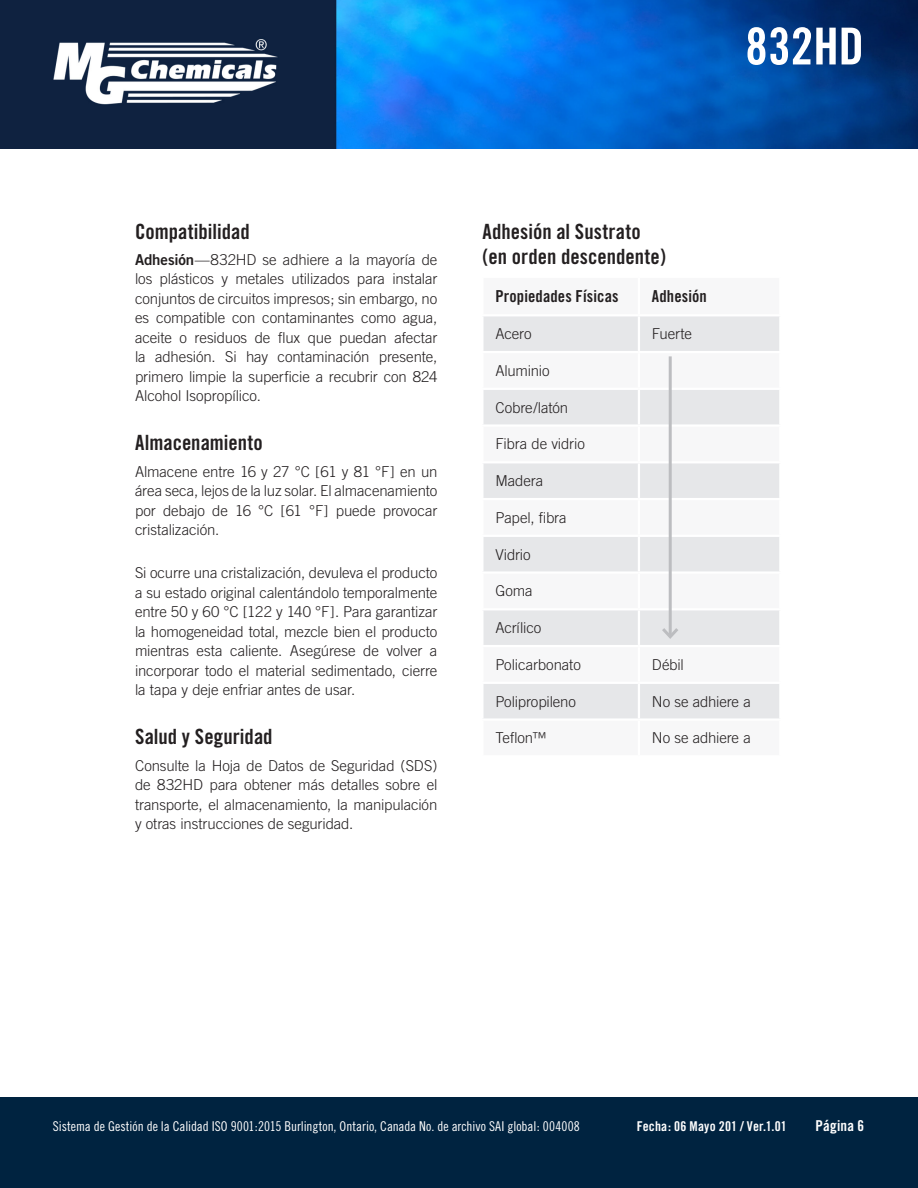
<style>
.page{position:relative;width:918px;height:1188px;background:#fff}
.page>*{position:absolute;margin:0;border:0;box-sizing:border-box;transform-origin:0 0}
.t1{font:51px "Trade Gothic Bold Cond Twenty";color:#fff}
.Subhead_Style{font:21px/25.2px "Trade Gothic Bold Cond Twenty";color:#231f20}
.t2{font:16.5px "Trade Gothic Bold Cond Twenty";letter-spacing:.01em;color:#231f20}
.Paragraph_Text_Style{font:300 15px/19.5px "Trade Gothic";letter-spacing:-.005em;color:#231f20;text-align:justify}
.t3{font:15px "Trade Gothic Bold Cond Twenty";letter-spacing:.015em;color:#fff}
.t4{font:13.5px "Trade Gothic Cond Eighteen";color:#fff}
.t5{font:13.5px "Trade Gothic Bold Cond Twenty";letter-spacing:.015em;color:#fff}
.s1{font-family:"Trade Gothic Bold Two";font-weight:400}
</style>
<div class="page">
<img style="left:0;top:0;width:918px;height:149px">
<div style="left:0;top:1097px;width:918px;height:91px;background:#002340"></div>
<svg style="left:484px;top:316px;width:295px;height:402px;fill:#e6e7e9"></svg>
<hr style="left:638px;top:316px;width:2px;height:35px;background:#fff">
<hr style="left:481px;top:351px;width:158px;height:2px;background:#fff">
<hr style="left:639px;top:351px;width:142px;height:2px;background:#fff">
<hr style="left:638px;top:353px;width:2px;height:35px;background:#fff">
<hr style="left:481px;top:388px;width:158px;height:2px;background:#fff">
<hr style="left:639px;top:388px;width:142px;height:2px;background:#fff">
<hr style="left:638px;top:390px;width:2px;height:34px;background:#fff">
<hr style="left:481px;top:424px;width:158px;height:3px;background:#fff">
<hr style="left:639px;top:424px;width:142px;height:3px;background:#fff">
<hr style="left:638px;top:427px;width:2px;height:34px;background:#fff">
<hr style="left:481px;top:461px;width:158px;height:2px;background:#fff">
<hr style="left:639px;top:461px;width:142px;height:2px;background:#fff">
<hr style="left:638px;top:463px;width:2px;height:35px;background:#fff">
<hr style="left:481px;top:498px;width:158px;height:2px;background:#fff">
<hr style="left:639px;top:498px;width:142px;height:2px;background:#fff">
<hr style="left:638px;top:500px;width:2px;height:35px;background:#fff">
<hr style="left:481px;top:535px;width:158px;height:2px;background:#fff">
<hr style="left:639px;top:535px;width:142px;height:2px;background:#fff">
<hr style="left:638px;top:537px;width:2px;height:34px;background:#fff">
<hr style="left:481px;top:571px;width:158px;height:3px;background:#fff">
<hr style="left:639px;top:571px;width:142px;height:3px;background:#fff">
<hr style="left:638px;top:574px;width:2px;height:34px;background:#fff">
<hr style="left:481px;top:608px;width:158px;height:2px;background:#fff">
<hr style="left:639px;top:608px;width:142px;height:2px;background:#fff">
<hr style="left:638px;top:610px;width:2px;height:35px;background:#fff">
<hr style="left:481px;top:645px;width:158px;height:2px;background:#fff">
<hr style="left:639px;top:645px;width:142px;height:2px;background:#fff">
<hr style="left:638px;top:647px;width:2px;height:35px;background:#fff">
<hr style="left:481px;top:682px;width:158px;height:2px;background:#fff">
<hr style="left:639px;top:682px;width:142px;height:2px;background:#fff">
<hr style="left:638px;top:684px;width:2px;height:34px;background:#fff">
<hr style="left:669px;top:356px;width:3px;height:281px;background:#bcbdc0">
<svg style="left:659px;top:625px;width:23px;height:16px"></svg>
<h1 class="t1" style="left:745px;top:15px;width:120px">832HD</h1>
<p class="Subhead_Style" style="left:135px;top:218px;width:116px">Compatibilidad</p>
<p class="Paragraph_Text_Style" style="left:135px;top:250px;width:304px"><span class="s1">Adhesión</span>—832HD se adhiere a la mayoría de los plásticos y metales utilizados para instalar conjuntos de circuitos impresos; sin embargo, no es compatible con contaminantes como agua, aceite o residuos de flux que puedan afectar la adhesión. Si hay contaminación presente, primero limpie la superficie a recubrir con 824<br>Alcohol Isopropílico.</p>
<p class="Subhead_Style" style="left:135px;top:430px;width:129px">Almacenamiento</p>
<p class="Paragraph_Text_Style" style="left:135px;top:461px;width:304px">Almacene entre 16 y 27 °C [61 y 81 °F] en un área seca, lejos de la luz solar. El almacenamiento por debajo de 16 °C [61 °F] puede provocar cristalización.</p>
<p class="Paragraph_Text_Style" style="left:135px;top:563px;width:304px">Si ocurre una cristalización, devuleva el producto a su estado original calentándolo temporalmente entre 50 y 60 °C [122 y 140 °F]. Para garantizar la homogeneidad total, mezcle bien el producto mientras esta caliente. Asegúrese de volver a incorporar todo el material sedimentado, cierre la tapa y deje enfriar antes de usar.</p>
<p class="Subhead_Style" style="left:135px;top:724px;width:139px">Salud y Seguridad</p>
<p class="Paragraph_Text_Style" style="left:135px;top:755px;width:304px">Consulte la Hoja de Datos de Seguridad (SDS) de 832HD para obtener más detalles sobre el transporte, el almacenamiento, la manipulación y otras instrucciones de seguridad.</p>
<p class="Subhead_Style" style="left:482px;top:218px;width:185px">Adhesión al Sustrato (en orden descendente)</p>
<p class="t2" style="left:495px;top:286px;width:125px">Propiedades Físicas</p>
<p class="t2" style="left:652px;top:286px;width:57px">Adhesión</p>
<p class="Paragraph_Text_Style" style="left:495px;top:324px;width:38px">Acero</p>
<p class="Paragraph_Text_Style" style="left:652px;top:324px;width:42px">Fuerte</p>
<p class="Paragraph_Text_Style" style="left:495px;top:361px;width:56px">Aluminio</p>
<p class="Paragraph_Text_Style" style="left:495px;top:397px;width:74px">Cobre/latón</p>
<p class="Paragraph_Text_Style" style="left:495px;top:434px;width:91px">Fibra de vidrio</p>
<p class="Paragraph_Text_Style" style="left:495px;top:471px;width:49px">Madera</p>
<p class="Paragraph_Text_Style" style="left:495px;top:508px;width:73px">Papel, fibra</p>
<p class="Paragraph_Text_Style" style="left:495px;top:544px;width:37px">Vidrio</p>
<p class="Paragraph_Text_Style" style="left:495px;top:581px;width:39px">Goma</p>
<p class="Paragraph_Text_Style" style="left:495px;top:618px;width:48px">Acrílico</p>
<p class="Paragraph_Text_Style" style="left:495px;top:655px;width:87px">Policarbonato</p>
<p class="Paragraph_Text_Style" style="left:652px;top:655px;width:34px">Débil</p>
<p class="Paragraph_Text_Style" style="left:495px;top:691px;width:82px">Polipropileno</p>
<p class="Paragraph_Text_Style" style="left:652px;top:691px;width:100px">No se adhiere a</p>
<p class="Paragraph_Text_Style" style="left:495px;top:728px;width:53px">Teflon™</p>
<p class="Paragraph_Text_Style" style="left:652px;top:728px;width:100px">No se adhiere a</p>
<p class="t4" style="left:53px;top:1118px;width:528px">Sistema de Gestión de la Calidad ISO 9001:2015 Burlington, Ontario, Canada No. de archivo SAI global: 004008</p>
<p class="t5" style="left:637px;top:1118px;width:152px">Fecha: 06 Mayo 201 / Ver.1.01</p>
<p class="t3" style="left:816px;top:1116px;width:50px">Página 6</p>
</div>
